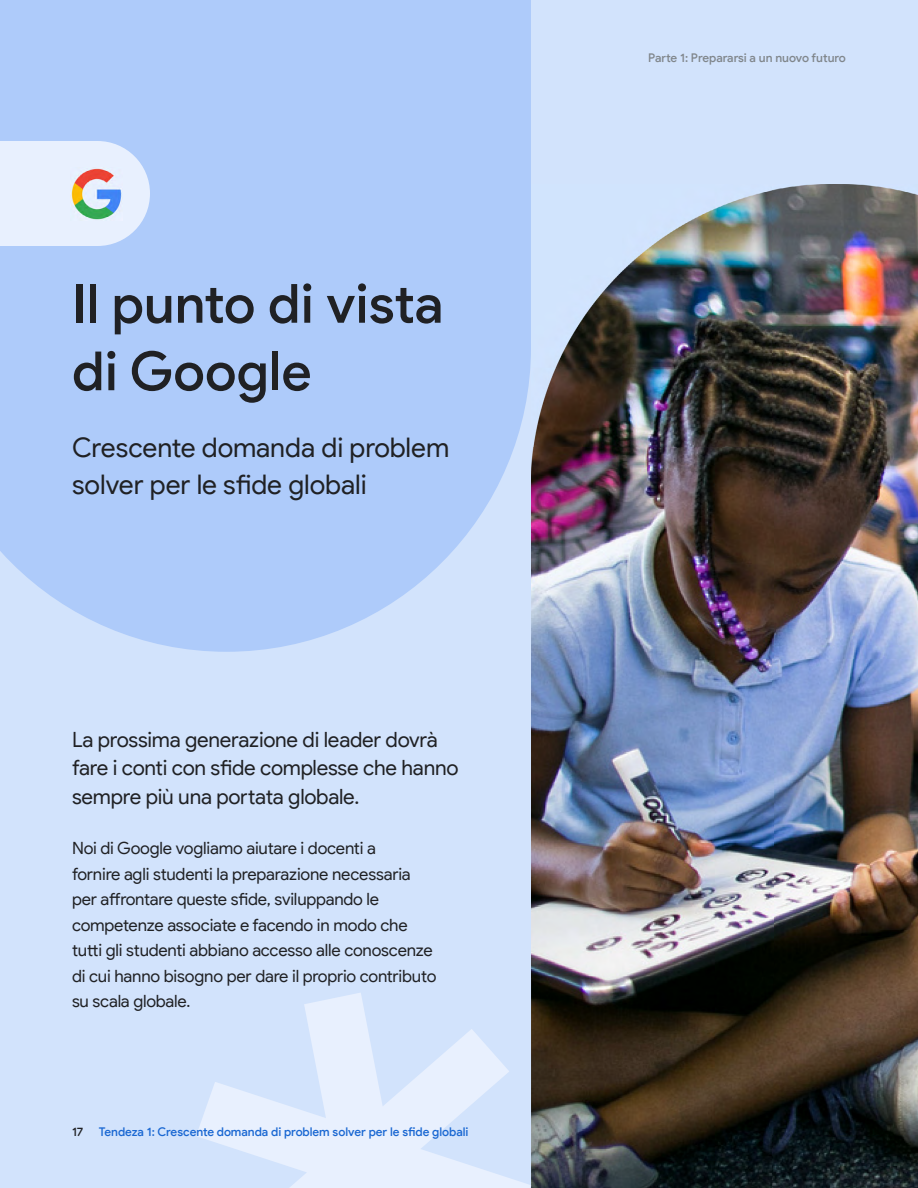
<style>
.page{position:relative;width:918px;height:1188px;background:#d2e3fc}
.page>*{position:absolute;margin:0;border:0;box-sizing:border-box;transform-origin:0 0}
.t1{font:500 54px/67.5px "Google Sans Display";color:#202124}
.t2{font:27px/37.5px "Google Sans Display";letter-spacing:-.005em;color:#202124}
.t3{font:21px/28.5px "Google Sans Display";letter-spacing:-.015em;color:#202124}
.t4{font:16.8px/25.5px "Google Sans Display";letter-spacing:-.01em;color:#202124}
.t5{font:500 12px "Google Sans Display";letter-spacing:-.005em;color:#1967d2}
.t6{font:500 12px "Google Sans Display";color:#80868b}
.t7{font:500 12px "Google Sans Display";color:#202124}
</style>
<div class="page">
<svg style="left:0;top:0;width:531px;height:652px;background:#b0ccfa"></svg>
<svg style="left:196px;top:993px;width:335px;height:195px"></svg>
<svg style="left:0;top:141px;width:150px;height:105px;background:#e2ecfd"></svg>
<img style="left:531px;top:184px;width:387px;height:1004px">
<img style="left:70px;top:168px;width:53px;height:52px">
<h1 class="t1" style="left:72px;top:270px;width:373px">Il punto di vista di Google</h1>
<h2 class="t2" style="left:72px;top:429px;width:379px">Crescente domanda di problem solver per le sfide globali</h2>
<p class="t3" style="left:72px;top:725px;width:388px">La prossima generazione di leader dovrà fare i conti con sfide complesse che hanno sempre più una portata globale.</p>
<p class="t4" style="left:72px;top:835px;width:366px">Noi di Google vogliamo aiutare i docenti a<br>fornire agli studenti la preparazione necessaria per affrontare queste sfide, sviluppando le competenze associate e facendo in modo che tutti gli studenti abbiano accesso alle conoscenze di cui hanno bisogno per dare il proprio contributo su scala globale.</p>
<p class="t7" style="left:72px;top:1124px;width:13px">17</p>
<p class="t5" style="left:99px;top:1124px;width:371px">Tendeza 1: Crescente domanda di problem solver per le sfide globali</p>
<p class="t6" style="left:648px;top:50px;width:199px">Parte 1: Prepararsi a un nuovo futuro</p>
</div>
